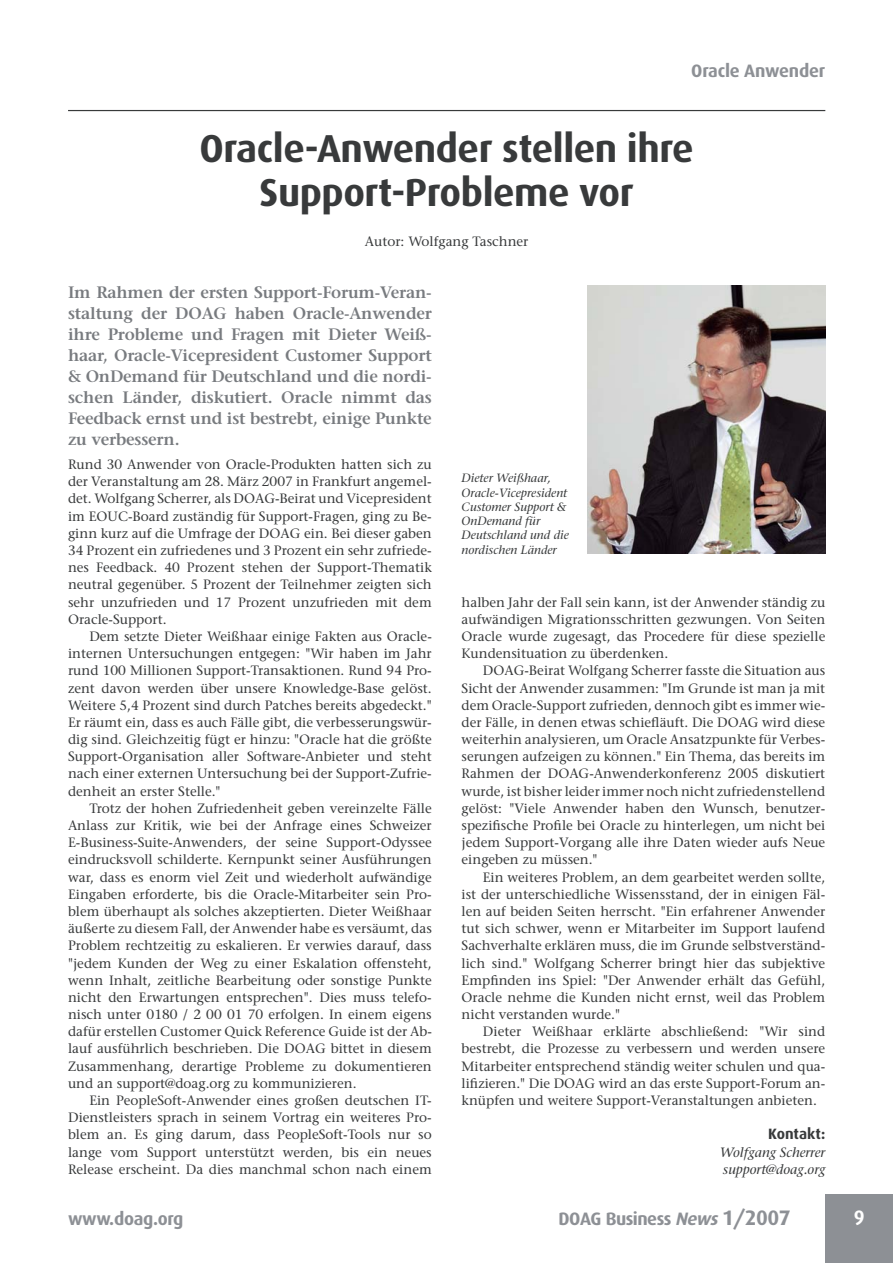
<style>
.page{position:relative;width:893px;height:1263px;background:#fff}
.page>*{position:absolute;margin:0;border:0;box-sizing:border-box;transform-origin:0 0}
.t1{font:700 39px/43.5px "Dax";letter-spacing:-.01em;color:#383a3b;text-align:center}
.t2{font:700 21px "Dax";color:#fff;scale:.92 1}
.t3{font:700 18px "Dax";letter-spacing:-.015em;color:#8d9095}
.t4{font:600 16.5px/21px "Stone Serif";letter-spacing:-.01em;color:#787b7f;text-align:justify}
.t5{font:700 15px "Dax";color:#383a3b}
.t6{font:13.5px/17.2px "Stone Serif";color:#383a3b;text-align:justify}
.t7{font:italic 13.5px/17.2px "Stone Serif";color:#383a3b}
.t8{font:italic 12px/14.2px "Stone Serif";color:#383a3b}
.s1{font-style:italic}
.s2{font-size:21px}
</style>
<div class="page">
<hr style="left:68px;top:110px;width:757px;height:1px;background:#383a3b">
<div style="left:825px;top:1195px;width:67px;height:68px;background:#8d9095"></div>
<img style="left:587px;top:286px;width:238px;height:267px">
<h3 class="t3" style="left:691px;top:63px;width:135px">Oracle Anwender</h3>
<h1 class="t1" style="left:199px;top:130px;width:495px">Oracle-Anwender stellen ihre<br>Support-Probleme vor</h1>
<p class="t6" style="left:365px;top:234px;width:165px">Autor: Wolfgang Taschner</p>
<p class="t4" style="left:68px;top:283px;width:365px">Im Rahmen der ersten Support-Forum-Veran&shy;staltung der DOAG haben Oracle-Anwender ihre Probleme und Fragen mit Dieter Weiß&shy;haar, Oracle-Vicepresident Customer Support &amp; OnDemand für Deutschland und die nordi&shy;schen Länder, diskutiert. Oracle nimmt das Feedback ernst und ist bestrebt, einige Punkte zu verbessern.</p>
<p class="t6" style="left:68px;top:457px;width:365px">Rund 30 Anwender von Oracle-Produkten hatten sich zu der Veranstaltung am 28. März 2007 in Frankfurt angemel&shy;det. Wolfgang Scherrer, als DOAG-Beirat und Vicepresident im EOUC-Board zuständig für Support-Fragen, ging zu Be&shy;ginn kurz auf die Umfrage der DOAG ein. Bei dieser gaben 34 Prozent ein zufriedenes und 3 Prozent ein sehr zufriede&shy;nes Feedback. 40 Prozent stehen der Support-Thematik neutral gegenüber. 5 Prozent der Teilnehmer zeigten sich sehr unzufrieden und 17 Prozent unzufrieden mit dem Oracle-Support.</p>
<p class="t6" style="left:68px;top:629px;width:365px;text-indent:21px">Dem setzte Dieter Weißhaar einige Fakten aus Oracle&shy;internen Untersuchungen entgegen: "Wir haben im Jahr rund 100 Millionen Support-Transaktionen. Rund 94 Pro&shy;zent davon werden über unsere Knowledge-Base gelöst.<br>Weitere 5,4 Prozent sind durch Patches bereits abgedeckt." Er räumt ein, dass es auch Fälle gibt, die verbesserungswür&shy;dig sind. Gleichzeitig fügt er hinzu: "Oracle hat die größte Support-Organisation aller Software-Anbieter und steht nach einer externen Untersuchung bei der Support-Zufrie&shy;denheit an erster Stelle."</p>
<p class="t6" style="left:68px;top:801px;width:365px;text-indent:21px">Trotz der hohen Zufriedenheit geben vereinzelte Fälle Anlass zur Kritik, wie bei der Anfrage eines Schweizer E-Business-Suite-Anwenders, der seine Support-Odyssee eindrucksvoll schilderte. Kernpunkt seiner Ausführungen war, dass es enorm viel Zeit und wiederholt aufwändige Eingaben erforderte, bis die Oracle-Mitarbeiter sein Pro&shy;blem überhaupt als solches akzeptierten. Dieter Weißhaar äußerte zu diesem Fall, der Anwender habe es versäumt, das Problem rechtzeitig zu eskalieren. Er verwies darauf, dass "jedem Kunden der Weg zu einer Eskalation offensteht, wenn Inhalt, zeitliche Bearbeitung oder sonstige Punkte nicht den Erwartungen entsprechen". Dies muss telefo&shy;nisch unter 0180 / 2 00 01 70 erfolgen. In einem eigens dafür erstellen Customer Quick Reference Guide ist der Ab&shy;lauf ausführlich beschrieben. Die DOAG bittet in diesem Zusammenhang, derartige Probleme zu dokumentieren und an support@doag.org zu kommunizieren.</p>
<p class="t6" style="left:68px;top:1093px;width:365px;text-indent:21px">Ein PeopleSoft-Anwender eines großen deutschen IT-Dienstleisters sprach in seinem Vortrag ein weiteres Pro&shy;blem an. Es ging darum, dass PeopleSoft-Tools nur so lange vom Support unterstützt werden, bis ein neues Release erscheint. Da dies manchmal schon nach einem</p>
<p class="t8" style="left:461px;top:472px;width:109px">Dieter Weißhaar,<br>Oracle-Vicepresident<br>Customer Support &amp;<br>OnDemand für<br>Deutschland und die nordischen Länder</p>
<p class="t6" style="left:461px;top:595px;width:365px">halben Jahr der Fall sein kann, ist der Anwender ständig zu aufwändigen Migrationsschritten gezwungen. Von Seiten Oracle wurde zugesagt, das Procedere für diese spezielle Kundensituation zu überdenken.</p>
<p class="t6" style="left:461px;top:663px;width:365px;text-indent:21px">DOAG-Beirat Wolfgang Scherrer fasste die Situation aus Sicht der Anwender zusammen: "Im Grunde ist man ja mit dem Oracle-Support zufrieden, dennoch gibt es immer wie&shy;der Fälle, in denen etwas schiefläuft. Die DOAG wird diese weiterhin analysieren, um Oracle Ansatzpunkte für Verbes&shy;serungen aufzeigen zu können." Ein Thema, das bereits im Rahmen der DOAG-Anwenderkonferenz 2005 diskutiert wurde, ist bisher leider immer noch nicht zufriedenstellend gelöst: "Viele Anwender haben den Wunsch, benutzer&shy;spezifische Profile bei Oracle zu hinterlegen, um nicht bei jedem Support-Vorgang alle ihre Daten wieder aufs Neue eingeben zu müssen."</p>
<p class="t6" style="left:461px;top:870px;width:365px;text-indent:21px">Ein weiteres Problem, an dem gearbeitet werden sollte, ist der unterschiedliche Wissensstand, der in einigen Fäl&shy;len auf beiden Seiten herrscht. "Ein erfahrener Anwender tut sich schwer, wenn er Mitarbeiter im Support laufend Sachverhalte erklären muss, die im Grunde selbstverständ&shy;lich sind." Wolfgang Scherrer bringt hier das subjektive Empfinden ins Spiel: "Der Anwender erhält das Gefühl, Oracle nehme die Kunden nicht ernst, weil das Problem nicht verstanden wurde."</p>
<p class="t6" style="left:461px;top:1024px;width:365px;text-indent:21px">Dieter Weißhaar erklärte abschließend: "Wir sind bestrebt, die Prozesse zu verbessern und werden unsere Mitarbeiter entsprechend ständig weiter schulen und qua&shy;lifizieren." Die DOAG wird an das erste Support-Forum an&shy;knüpfen und weitere Support-Veranstaltungen anbieten.</p>
<p class="t5" style="left:768px;top:1128px;width:59px">Kontakt:</p>
<p class="t7" style="left:720px;top:1145px;width:107px">Wolfgang Scherrer support@doag.org</p>
<h3 class="t3" style="left:68px;top:1211px;width:117px">www.doag.org</h3>
<h3 class="t3" style="left:558px;top:1211px;width:233px">DOAG Business <span class="s1">News</span><span class="s2">1/2007</span></h3>
<h2 class="t2" style="left:853px;top:1208px;width:13px">9</h2>
</div>
